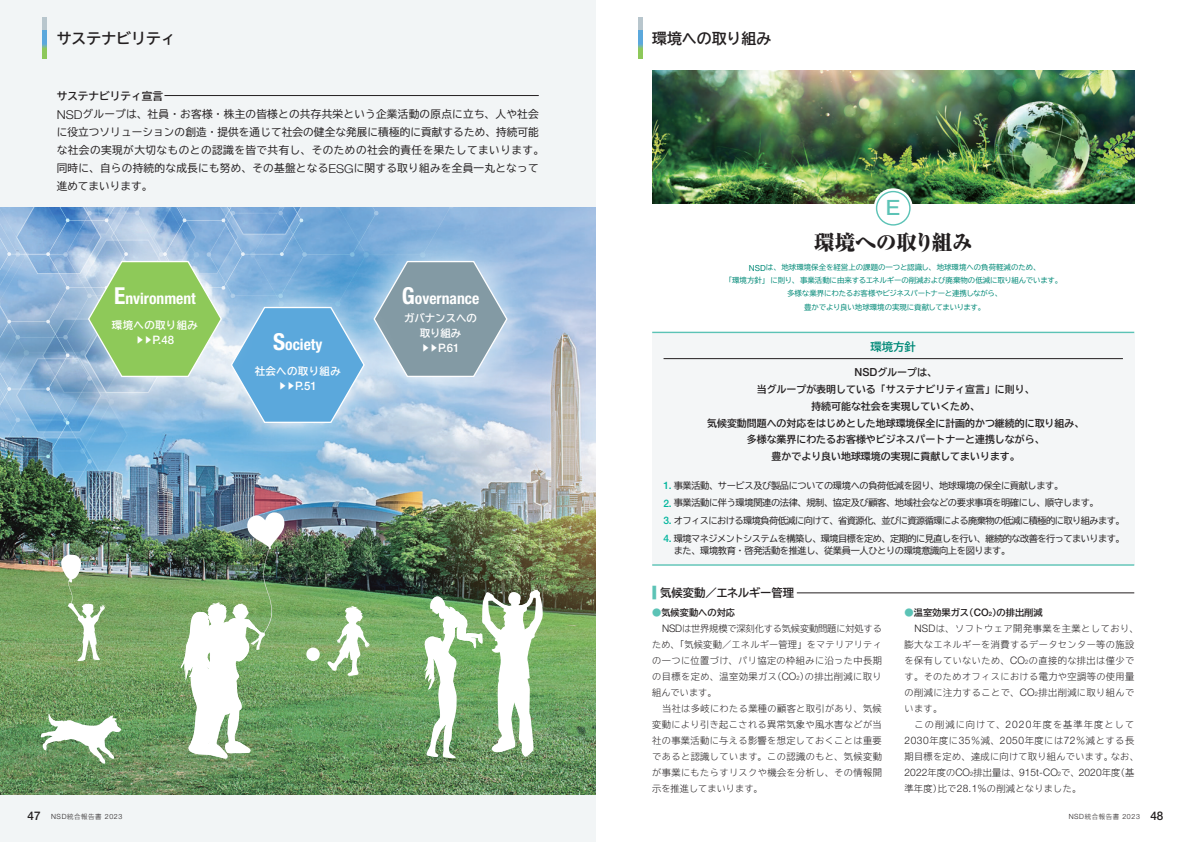
<style>
.page{position:relative;width:1191px;height:842px;background:#fff}
.page>*{position:absolute;margin:0;border:0;box-sizing:border-box;transform-origin:0 0}
.t1{font:800 expanded 20.6px "Ryumin Pr 6 N";letter-spacing:-.01em;color:#231f20}
.t2{font:500 19.1px "Gothic MB101 Pro";color:#5cc3b6}
.t3{font:700 condensed 15.6px "Helvetica Neue LT Std";color:#fff}
.t4{font:700 14.9px "TBUD Go Std";color:#231f20}
.t5{font:500 11.7px "Helvetica Neue LT Std";color:#fff}
.t6{font:700 11.3px "TBUD Go Std";color:#231f20}
.t7{font:700 11.3px "TBUD Go Std";color:#008977}
.t8{font:10.6px/18px "TBUD Go Std";letter-spacing:.025em;color:#231f20}
.t9{font:700 10.4px "TBUD Go Std";letter-spacing:.04em;color:#fff}
.t10{font:700 10.4px/14.7px "TBUD Go Std";color:#fff;text-align:center}
.t11{font:300 10.3px "Helvetica Neue LT Std";letter-spacing:.01em;color:#231f20}
.t12{font:700 9.9px/16.8px "TBUD Go Std";color:#231f20;text-align:center}
.t13{font:300 9.2px/16px "TBUD Go Std Super";letter-spacing:.04em;color:#231f20;text-align:justify}
.t14{font:9.2px/12px "TBUD Go Std";letter-spacing:-.06em;color:#231f20}
.t15{font:9.2px "TBUD Go Std";letter-spacing:-.04em;color:#231f20}
.t16{font:300 9.2px/16px "TBUD Go Std Super";letter-spacing:.06em;color:#231f20;text-align:center}
.t17{font:700 9.2px "TBUD Go Std";color:#231f20}
.t18{font:7.4px/13px "TBUD Go Std";letter-spacing:-.01em;color:#008977;text-align:center}
.t19{font:300 7.2px "Helvetica Neue LT Std";letter-spacing:.09em;color:#231f20}
.s1{font-weight:700}
.s2{font-family:"Helvetica Neue LT Std";font-weight:300;font-size:12.2px}
.s3{font-size:23.4px}
.s4{font-family:"UD Shin Go NT Pr 6 N";font-weight:400;font-size:8.3px}
.s5{font-family:"Helvetica Neue LT Std";font-size:8.3px}
.s6{font-family:"Helvetica Neue LT Std";font-weight:500;font-size:11.1px}
.s7{font-family:"Helvetica Neue LT Std";font-weight:500;font-size:10.3px;color:#00b59d}
.s8{font-size:17px;color:#5cc3b6}
.s9{color:#5cc3b6}
.s10{font-family:"Helvetica Neue LT Std";font-size:10.3px}
.s11{font-family:"Helvetica Neue LT Std";font-size:6px}
.s12{font-family:"Helvetica Neue LT Std";font-weight:500;font-size:10.3px}
.s13{font-family:"Helvetica Neue LT Std";font-weight:500;font-size:6px}
.s14{font-family:"TBUD Go Std Super";font-size:9.2px}
.s15{font-size:6px}
.s16{font-weight:500;font-size:11.9px}
.s17{font-family:"TBUD Go Std Super";font-size:6.4px}
</style>
<div class="page">
<div style="left:0;top:0;width:595px;height:842px;background:#f2f5f6"></div>
<img style="left:0;top:208px;width:595px;height:587px">
<img style="left:0;top:208px;width:16px;height:305px">
<hr style="left:164px;top:95px;width:375px;height:1px;background:#231f20">
<hr style="left:43px;top:18px;width:4px;height:41px;background:#b8c6cd">
<svg style="left:43px;top:30px;width:4px;height:29px"></svg>
<img style="left:16px;top:208px;width:528px;height:556px">
<div style="left:652px;top:333px;width:482px;height:231px;background:#f4f6f7"></div>
<hr style="left:797px;top:593px;width:337px;height:1px;background:#231f20">
<img style="left:652px;top:70px;width:482px;height:134px">
<svg style="left:873px;top:188px;width:39px;height:39px"></svg>
<div style="left:876px;top:192px;width:34px;height:33px;background:#fff;border-radius:50%"></div>
<div style="left:876px;top:191px;width:34px;height:35px;border:1px solid #5cc3b6;border-radius:50%"></div>
<hr style="left:652px;top:332px;width:482px;height:1px;background:#5cc3b6">
<hr style="left:652px;top:564px;width:482px;height:2px;background:#5cc3b6">
<hr style="left:663px;top:358px;width:460px;height:1px;background:#231f20">
<hr style="left:638px;top:18px;width:4px;height:41px;background:#b8c6cd">
<svg style="left:638px;top:30px;width:4px;height:29px"></svg>
<h3 class="t4" style="left:57px;top:27px;width:121px">サステナビリティ</h3>
<p class="t8" style="left:57px;top:87px;width:489px"><span class="s1">サステナビリティ宣言<br></span><span class="s2">NSD</span>グループは、社員・お客様・株主の皆様との共存共栄という企業活動の原点に立ち、人や社会に役立つソリューションの創造・提供を通じて社会の健全な発展に積極的に貢献するため、持続可能な社会の実現が大切なものとの認識を皆で共有し、そのための社会的責任を果たしてまいります。同時に、自らの持続的な成長にも努め、その基盤となる<span class="s2">ESG</span>に関する取り組みを全員一丸となって進めてまいります。</p>
<h3 class="t3" style="left:114px;top:289px;width:83px"><span class="s3">E</span>nvironment</h3>
<p class="t9" style="left:112px;top:316px;width:88px">環境への取り組み</p>
<p class="t5" style="left:136px;top:333px;width:40px"><span class="s4">▶▶</span>P.48</p>
<h3 class="t3" style="left:402px;top:289px;width:79px"><span class="s3">G</span>overnance</h3>
<p class="t10" style="left:404px;top:311px;width:74px">ガバナンスへの取り組み</p>
<h3 class="t3" style="left:273px;top:335px;width:51px"><span class="s3">S</span>ociety</h3>
<p class="t5" style="left:421px;top:341px;width:40px"><span class="s4">▶▶</span>P.61</p>
<p class="t9" style="left:255px;top:362px;width:88px">社会への取り組み</p>
<p class="t5" style="left:279px;top:379px;width:40px"><span class="s4">▶▶</span>P.51</p>
<h3 class="t4" style="left:652px;top:27px;width:121px">環境への取り組み</h3>
<h2 class="t2" style="left:886px;top:192px;width:16px">E</h2>
<h1 class="t1" style="left:814px;top:226px;width:160px">環境への取り組み</h1>
<p class="t18" style="left:724px;top:261px;width:339px"><span class="s5">NSD</span>は、地球環境保全を経営上の課題の一つと認識し、地球環境への負荷軽減のため、<br>「環境方針」に則り、事業活動に由来するエネルギーの削減および廃棄物の低減に取り組んでいます。多様な業界にわたるお客様やビジネスパートナーと連携しながら、<br>豊かでより良い地球環境の実現に貢献してまいります。</p>
<p class="t7" style="left:870px;top:337px;width:47px">環境方針</p>
<p class="t12" style="left:707px;top:364px;width:379px"><span class="s6">NSD</span>グループは、<br>当グループが表明している「サステナビリティ宣言」に則り、<br>持続可能な社会を実現していくため、<br>気候変動問題への対応をはじめとした地球環境保全に計画的かつ継続的に取り組み、多様な業界にわたるお客様やビジネスパートナーと連携しながら、<br>豊かでより良い地球環境の実現に貢献してまいります。</p>
<p class="t15" style="left:663px;top:477px;width:401px"><span class="s7">1.</span> 事業活動、サービス及び製品についての環境への負荷低減を図り、地球環境の保全に貢献します。</p>
<p class="t15" style="left:663px;top:495px;width:437px"><span class="s7">2.</span> 事業活動に伴う環境関連の法律、規制、協定及び顧客、地域社会などの要求事項を明確にし、順守します。</p>
<p class="t14" style="left:663px;top:514px;width:463px"><span class="s7">3.</span> オフィスにおける環境負荷低減に向けて、省資源化、並びに資源循環による廃棄物の低減に積極的に取り組みます。</p>
<p class="t14" style="left:673px;top:532px;width:452px;text-indent:-10px"><span class="s7">4.</span> 環境マネジメントシステムを構築し、環境目標を定め、定期的に見直しを行い、継続的な改善を行ってまいります。また、環境教育・啓発活動を推進し、従業員一人ひとりの環境意識向上を図ります。</p>
<p class="t6" style="left:652px;top:584px;width:143px"><span class="s8">■</span> 気候変動／エネルギー管理</p>
<p class="t17" style="left:652px;top:604px;width:84px"><span class="s9">●</span>気候変動への対応</p>
<p class="t13" style="left:652px;top:620px;width:231px;text-indent:10px"><span class="s10">NSD</span>は世界規模で深刻化する気候変動問題に対処するため、「気候変動／エネルギー管理」をマテリアリティの一つに位置づけ、パリ協定の枠組みに沿った中長期の目標を定め、温室効果ガス（<span class="s10">CO</span><span class="s11">2</span>）の排出削減に取り組んでいます。</p>
<p class="t13" style="left:652px;top:700px;width:231px;text-indent:10px">当社は多岐にわたる業種の顧客と取引があり、気候変動により引き起こされる異常気象や風水害などが当社の事業活動に与える影響を想定しておくことは重要であると認識しています。この認識のもと、気候変動が事業にもたらすリスクや機会を分析し、その情報開示を推進してまいります。</p>
<p class="t17" style="left:904px;top:604px;width:140px"><span class="s9">●</span>温室効果ガス（<span class="s12">CO</span><span class="s13">2</span>）の排出削減</p>
<p class="t13" style="left:904px;top:620px;width:236px;text-align:left;text-indent:10px"><span class="s10">NSD</span>は、ソフトウェア開発事業を主業としており、膨大なエネルギーを消費するデータセンター等の施設を保有していないため、<span class="s10">CO</span><span class="s11">2</span>の直接的な排出は僅少です。そのためオフィスにおける電力や空調等の使用量の削減に注力することで、<span class="s10">CO</span><span class="s11">2</span>排出削減に取り組んでいます。</p>
<p class="t16" style="left:904px;top:716px;width:236px">この削減に向けて、<span class="s10">2020</span>年度を基準年度として<br><span class="s10">2030</span>年度に<span class="s10">35</span>％減、<span class="s10">2050</span>年度には<span class="s10">72</span>％減とする長期目標を定め、達成に向けて取り組んでいます。なお、</p>
<p class="t11" style="left:904px;top:766px;width:231px">2022<span class="s14">年度の</span>CO<span class="s15">2</span><span class="s14">排出量は、</span>915t-CO<span class="s15">2</span><span class="s14">で、</span>2020<span class="s14">年度（基</span></p>
<p class="t13" style="left:904px;top:780px;width:178px">準年度）比で<span class="s10">28.1%</span>の削減となりました。</p>
<p class="t19" style="left:28px;top:812px;width:96px"><span class="s16">47</span> NSD<span class="s17">統合報告書</span> 2023</p>
<p class="t19" style="left:1068px;top:812px;width:96px">NSD<span class="s17">統合報告書</span> 2023 <span class="s16">48</span></p>
</div>
